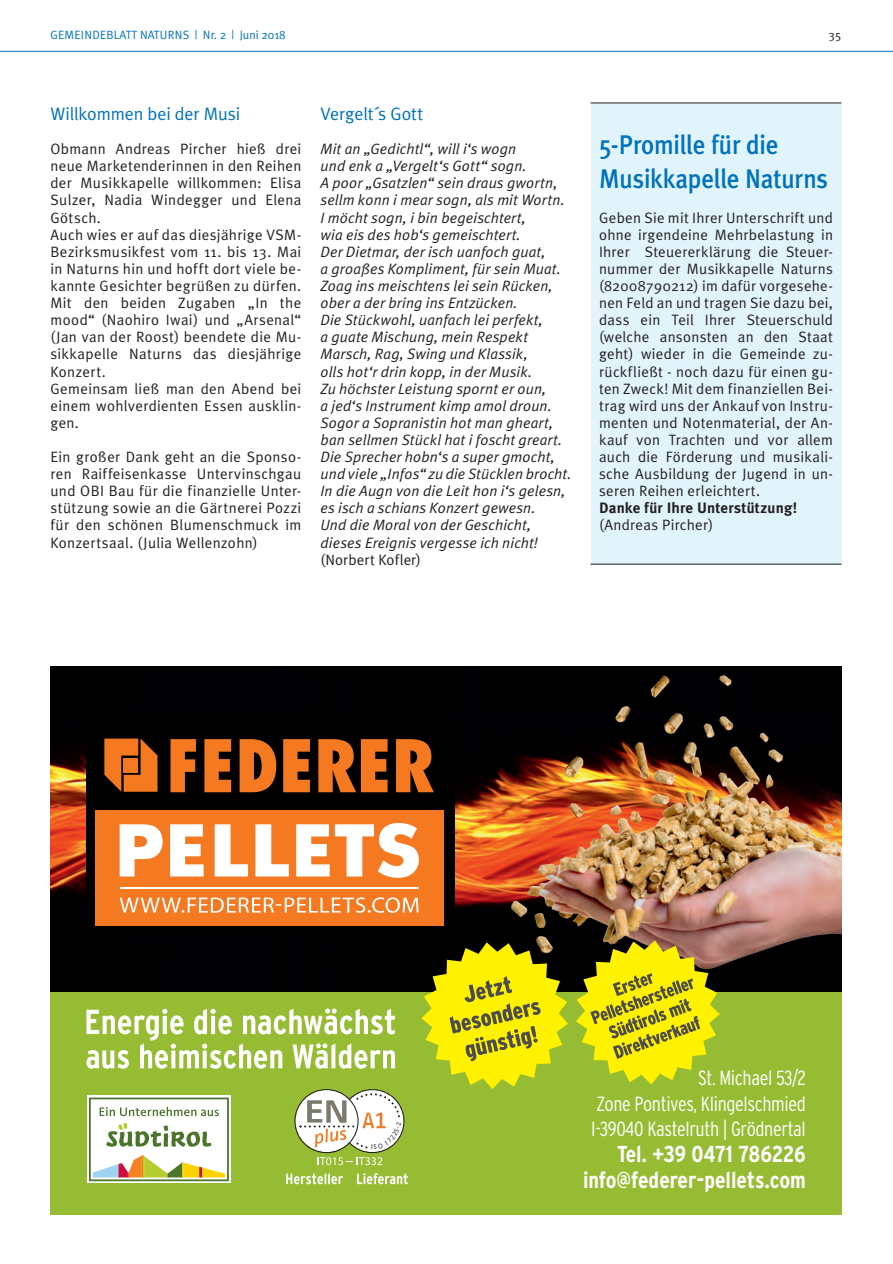
<style>
.page{position:relative;width:893px;height:1264px;background:#fff}
.page>*{position:absolute;margin:0;border:0;box-sizing:border-box;transform-origin:0 0}
.t1{font:500 27px/34.2px "Meta Plus";letter-spacing:-.01em;color:#0072bc;scale:.92 1}
.t2{font:700 condensed 22.95px/25.5px "Interstate";color:#fff;text-align:right}
.t3{font:300 condensed 20.4px/25.5px "Interstate";letter-spacing:-.02em;color:#fff;text-align:justify}
.t4{font:18px "Meta Plus Normal";letter-spacing:-.005em;color:#0072bc}
.t5{font:15px/17.1px "Meta Plus Normal";letter-spacing:.025em;color:#231f20;text-align:justify}
.t6{font:italic 15px/17.1px "Meta Plus Normal";letter-spacing:.01em;color:#231f20}
.t7{font:700 15px "Meta Plus";letter-spacing:.015em;color:#231f20}
.t8{font:15px "Meta Plus Normal";letter-spacing:.005em;color:#231f20}
.t9{font:12px "Meta Plus Normal";letter-spacing:.01em;color:#0072bc}
.t10{font:12px "Meta Plus Normal";color:#231f20}
</style>
<div class="page">
<hr style="left:0;top:51px;width:893px;height:1px;background:#0072bc">
<div style="left:590px;top:103px;width:251px;height:461px;background:#e1f4fc"></div>
<hr style="left:590px;top:103px;width:251px;height:1px;background:#231f20">
<hr style="left:590px;top:564px;width:251px;height:1px;background:#231f20">
<div style="left:50px;top:756px;width:791px;height:458px;background:#96bc33"></div>
<img style="left:50px;top:666px;width:791px;height:325px">
<img style="left:512px;top:666px;width:329px;height:304px">
<div style="left:86px;top:719px;width:368px;height:217px;background:#000001"></div>
<div style="left:95px;top:809px;width:349px;height:116px;background:#f47921"></div>
<svg style="left:120px;top:823px;width:299px;height:54px"></svg>
<hr style="left:120px;top:886px;width:299px;height:3px;background:#fff">
<svg style="left:120px;top:897px;width:299px;height:15px"></svg>
<svg style="left:171px;top:739px;width:263px;height:53px"></svg>
<svg style="left:104px;top:738px;width:53px;height:53px;background:#c5611a"></svg>
<svg style="left:576px;top:940px;width:144px;height:144px"></svg>
<svg style="left:86px;top:942px;width:482px;height:242px"></svg>
<p class="t9" style="left:50px;top:28px;width:237px">GEMEINDEBLATT NATURNS | Nr. 2 | Juni 2018</p>
<p class="t10" style="left:828px;top:28px;width:14px">35</p>
<p class="t4" style="left:50px;top:103px;width:191px">Willkommen bei der Musi</p>
<p class="t5" style="left:50px;top:140px;width:252px;text-align:left">Obmann Andreas Pircher hieß drei neue Marketenderinnen in den Reihen der Musikkapelle willkommen: Elisa<br>Sulzer, Nadia Windegger und Elena<br>Götsch.<br>Auch wies er auf das diesjährige VSM-<br>Bezirksmusikfest vom 11. bis 13. Mai in Naturns hin und hofft dort viele be&shy;kannte Gesichter begrüßen zu dürfen.<br>Mit den beiden Zugaben „In the mood“ (Naohiro Iwai) und „Arsenal“ (Jan van der Roost) beendete die Mu&shy;sikkapelle Naturns das diesjährige<br>Konzert.<br>Gemeinsam ließ man den Abend bei einem wohlverdienten Essen ausklin&shy;gen.</p>
<p class="t5" style="left:50px;top:448px;width:252px">Ein großer Dank geht an die Sponso&shy;ren Raiffeisenkasse Untervinschgau und OBI Bau für die finanzielle Unter&shy;stützung sowie an die Gärtnerei Pozzi für den schönen Blumenschmuck im Konzertsaal. (Julia Wellenzohn)</p>
<p class="t4" style="left:320px;top:103px;width:104px">Vergelt´s Gott</p>
<p class="t6" style="left:320px;top:140px;width:252px">Mit an „Gedichtl“, will i‘s wogn<br>und enk a „Vergelt‘s Gott“ sogn.<br>A poor „Gsatzlen“ sein draus gwortn, sellm konn i mear sogn, als mit Wortn.<br>I möcht sogn, i bin begeischtert,<br>wia eis des hob‘s gemeischtert.<br>Der Dietmar, der isch uanfoch guat,<br>a groaßes Kompliment, für sein Muat.<br>Zoag ins meischtens lei sein Rücken, ober a der bring ins Entzücken.<br>Die Stückwohl, uanfach lei perfekt,<br>a guate Mischung, mein Respekt Marsch, Rag, Swing und Klassik,<br>olls hot‘r drin kopp, in der Musik.<br>Zu höchster Leistung spornt er oun,<br>a jed‘s Instrument kimp amol droun.<br>Sogor a Sopranistin hot man gheart, ban sellmen Stückl hat i foscht greart.<br>Die Sprecher hobn‘s a super gmocht, und viele „Infos“ zu die Stücklen brocht.<br>In die Augn von die Leit hon i‘s gelesn, es isch a schians Konzert gewesn.<br>Und die Moral von der Geschicht, dieses Ereignis vergesse ich nicht!</p>
<p class="t8" style="left:320px;top:551px;width:102px">(Norbert Kofler)</p>
<h1 class="t1" style="left:599px;top:127px;width:250px">5-Promille für die<br>Musikkapelle Naturns</h1>
<p class="t5" style="left:599px;top:208px;width:235px">Geben Sie mit Ihrer Unterschrift und ohne irgendeine Mehrbelastung in Ihrer Steuererklärung die Steuer&shy;nummer der Musikkapelle Naturns (82008790212) im dafür vorgesehe&shy;nen Feld an und tragen Sie dazu bei, dass ein Teil Ihrer Steuerschuld (welche ansonsten an den Staat geht) wieder in die Gemeinde zu&shy;rückfließt - noch dazu für einen gu&shy;ten Zweck! Mit dem finanziellen Bei&shy;trag wird uns der Ankauf von Instru&shy;menten und Notenmaterial, der An&shy;kauf von Trachten und vor allem auch die Förderung und musikali&shy;sche Ausbildung der Jugend in un&shy;seren Reihen erleichtert.</p>
<p class="t7" style="left:599px;top:499px;width:200px">Danke für Ihre Unterstützung!</p>
<p class="t5" style="left:599px;top:516px;width:116px">(Andreas Pircher)</p>
<h3 class="t3" style="left:591px;top:1064px;width:216px;text-indent:107px">St. Michael 53/2<br>Zone Pontives, Klingelschmied I-39040 Kastelruth | Grödnertal</h3>
<h2 class="t2" style="left:583px;top:1140px;width:224px">Tel. +39 0471 786226 info@federer-pellets.com</h2>
</div>
